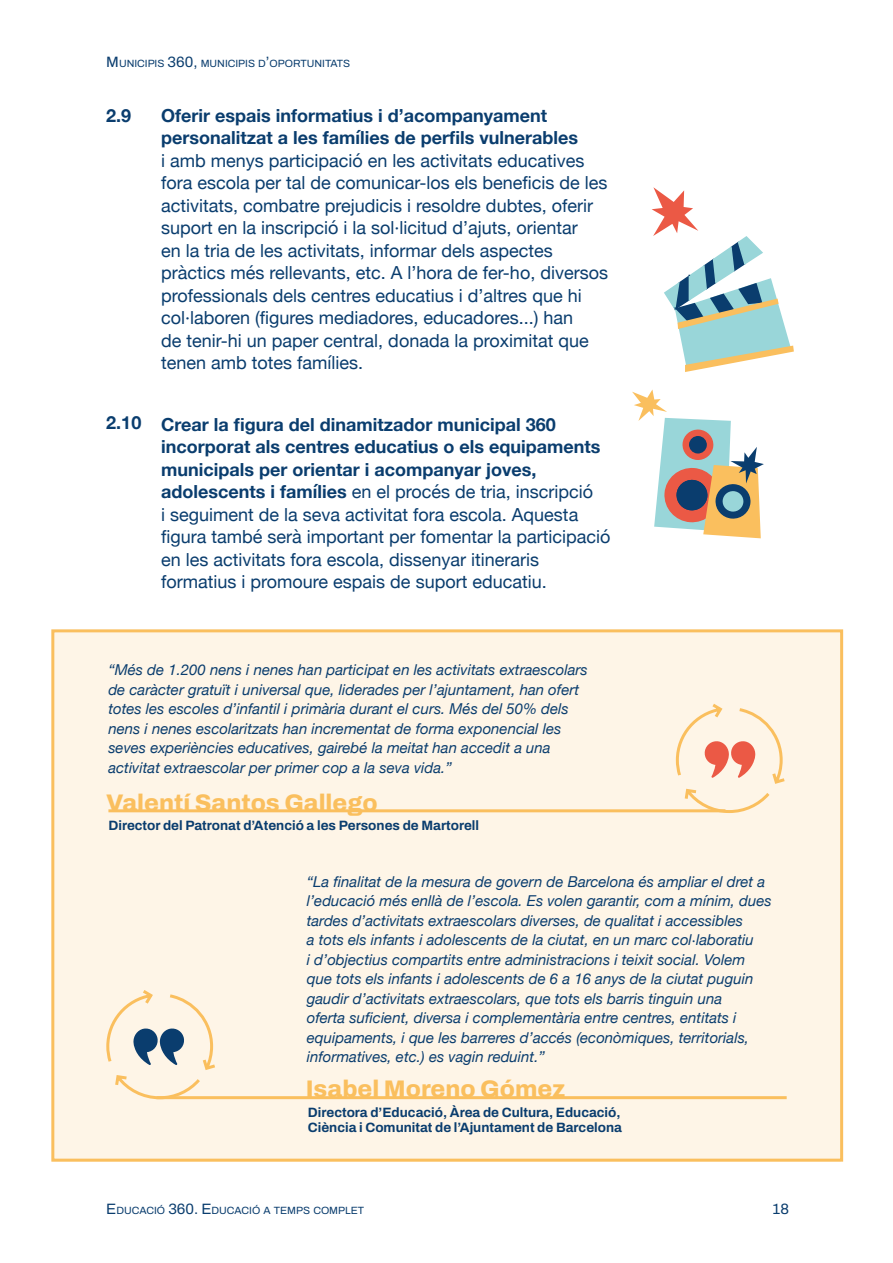
<style>
.page{position:relative;width:893px;height:1263px;background:#fff}
.page>*{position:absolute;margin:0;border:0;box-sizing:border-box;transform-origin:0 0}
.t1{font:800 24px "Archivo";color:#fabf5e}
.t2{font:18px/22.5px "Helvetica Neue";color:#0a3d6e}
.t3{font:700 18px/22.5px "Helvetica Neue";color:#0a3d6e}
.t4{font:italic 15px/19.5px "Helvetica Neue";color:#0a3d6e}
.t5{font:15px "Archivo";color:#0a3d6e}
.t6{font:700 13.5px/15px "Archivo";color:#0a3d6e}
.t7{font:10.5px "Archivo";color:#0a3d6e}
.s1{font-size:15px}
.s2{font-weight:700}
</style>
<div class="page">
<div style="left:52px;top:631px;width:789px;height:530px;background:#fef5e7"></div>
<hr style="left:156px;top:1096px;width:631px;height:3px;background:#fabf5e">
<hr style="left:108px;top:809px;width:617px;height:3px;background:#fabf5e">
<svg style="left:674px;top:704px;width:111px;height:109px"></svg>
<svg style="left:106px;top:990px;width:112px;height:110px"></svg>
<div style="left:51px;top:629px;width:792px;height:532px;border:3px solid #fabf5e"></div>
<svg style="left:632px;top:389px;width:132px;height:149px"></svg>
<svg style="left:652px;top:187px;width:142px;height:185px"></svg>
<p class="t7" style="left:106px;top:55px;width:245px"><span class="s1">M</span>UNICIPIS <span class="s1">360,</span> M UNICIPIS D<span class="s1">’</span>OPORTUNITATS</p>
<p class="t3" style="left:106px;top:105px;width:27px">2.9</p>
<p class="t3" style="left:106px;top:412px;width:37px">2.10</p>
<p class="t3" style="left:161px;top:105px;width:418px">Oferir espais informatius i d’acompanyament personalitzat a les famílies de perfils vulnerables</p>
<p class="t2" style="left:161px;top:150px;width:448px">i amb menys participació en les activitats educatives fora escola per tal de comunicar-los els beneficis de les activitats, combatre prejudicis i resoldre dubtes, oferir suport en la inscripció i la sol·licitud d’ajuts, orientar<br>en la tria de les activitats, informar dels aspectes pràctics més rellevants, etc. A l’hora de fer-ho, diversos professionals dels centres educatius i d’altres que hi col·laboren (figures mediadores, educadores...) han<br>de tenir-hi un paper central, donada la proximitat que tenen amb totes famílies.</p>
<p class="t2" style="left:161px;top:414px;width:451px"><span class="s2">Crear la figura del dinamitzador municipal 360 incorporat als centres educatius o els equipaments municipals per orientar i acompanyar joves, adolescents i famílies</span> en el procés de tria, inscripció<br>i seguiment de la seva activitat fora escola. Aquesta figura també serà important per fomentar la participació en les activitats fora escola, dissenyar itineraris formatius i promoure espais de suport educatiu.</p>
<p class="t4" style="left:108px;top:661px;width:481px">“Més de 1.200 nens i nenes han participat en les activitats extraescolars de caràcter gratuït i universal que, liderades per l’ajuntament, han ofert totes les escoles d’infantil i primària durant el curs. Més del 50% dels nens i nenes escolaritzats han incrementat de forma exponencial les seves experiències educatives, gairebé la meitat han accedit a una activitat extraescolar per primer cop a la seva vida.”</p>
<h1 class="t1" style="left:106px;top:784px;width:273px">Valentí Santos Gallego</h1>
<p class="t6" style="left:108px;top:818px;width:372px">Director del Patronat d’Atenció a les Persones de Martorell</p>
<p class="t4" style="left:307px;top:872px;width:466px">“La finalitat de la mesura de govern de Barcelona és ampliar el dret a l’educació més enllà de l’escola. Es volen garantir, com a mínim, dues tardes d’activitats extraescolars diverses, de qualitat i accessibles<br>a tots els infants i adolescents de la ciutat, en un marc col·laboratiu<br>i d’objectius compartits entre administracions i teixit social. Volem que tots els infants i adolescents de 6 a 16 anys de la ciutat puguin gaudir d’activitats extraescolars, que tots els barris tinguin una<br>oferta suficient, diversa i complementària entre centres, entitats i equipaments, i que les barreres d’accés (econòmiques, territorials, informatives, etc.) es vagin reduint.”</p>
<h1 class="t1" style="left:306px;top:1071px;width:261px">Isabel Moreno Gómez</h1>
<p class="t6" style="left:308px;top:1105px;width:316px">Directora d’Educació, Àrea de Cultura, Educació,<br>Ciència i Comunitat de l’Ajuntament de Barcelona</p>
<p class="t7" style="left:106px;top:1203px;width:259px"><span class="s1">E</span>DUCACIÓ <span class="s1">360. E</span>DUCACIÓ A TEM PS COM PLET</p>
<p class="t5" style="left:773px;top:1198px;width:18px">18</p>
</div>
